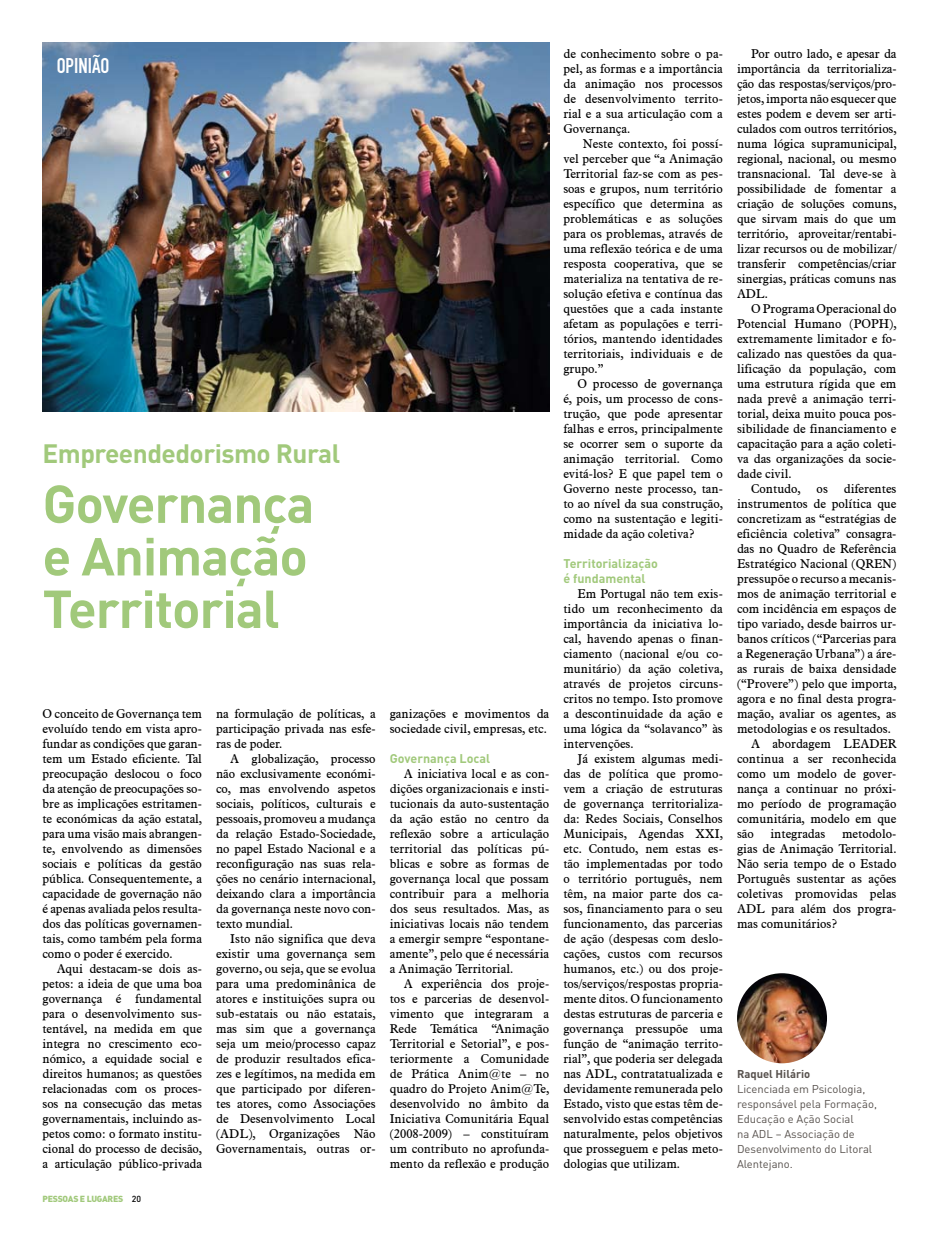
<style>
.page{position:relative;width:939px;height:1234px;background:#fff}
.page>*{position:absolute;margin:0;border:0;box-sizing:border-box;transform-origin:0 0}
.t1{font:700 52.5px/52.5px "DIN";letter-spacing:-.02em;color:#a1c97b}
.t2{font:700 26.25px "DIN";letter-spacing:-.02em;color:#a1c97b}
.t3{font:21px "DIN Engschrift Std";color:#fff}
.t4{font:12.5px/15px "Aldine 721 BT";color:#000;text-align:justify}
.t5{font:700 12.5px/15px "DIN";color:#a1c97b}
.t6{font:11.25px/15px "DIN";color:#57514d}
.t7{font:700 11.25px "DIN";color:#57514d}
.t8{font:8.75px "DIN Black Alternate";letter-spacing:-.03em;color:#a1c97b}
.s1{font-family:"DIN";font-weight:500;color:#000}
</style>
<div class="page">
<img style="left:737px;top:973px;width:90px;height:90px;border-radius:45px">
<img style="left:43px;top:43px;width:506px;height:368px">
<h3 class="t3" style="left:57px;top:53px;width:54px">OPINIÃO</h3>
<h2 class="t2" style="left:43px;top:436px;width:299px">Empreendedorismo Rural</h2>
<h1 class="t1" style="left:43px;top:475px;width:273px">Governança e Animação<br>Territorial</h1>
<p class="t4" style="left:43px;top:705px;width:161px">O conceito de Governança tem evoluído tendo em vista apro&shy;fundar as condições que garan&shy;tem um Estado eficiente. Tal preocupação deslocou o foco da atenção de preocupações so&shy;bre as implicações estritamen&shy;te económicas da ação estatal, para uma visão mais abrangen&shy;te, envolvendo as dimensões sociais e políticas da gestão pública. Consequentemente, a capacidade de governação não é apenas avaliada pelos resulta&shy;dos das políticas governamen&shy;tais, como também pela forma como o poder é exercido.</p>
<p class="t4" style="left:43px;top:960px;width:161px;text-indent:14px">Aqui destacam-se dois as&shy;petos: a ideia de que uma boa governança é fundamental para o desenvolvimento sus&shy;tentável, na medida em que integra no crescimento eco&shy;nómico, a equidade social e direitos humanos; as questões relacionadas com os proces&shy;sos na consecução das metas governamentais, incluindo as&shy;petos como: o formato institu&shy;cional do processo de decisão, a articulação público-privada</p>
<p class="t8" style="left:43px;top:1192px;width:100px">PESSOAS E LUGARES <span class="s1">20</span></p>
<p class="t4" style="left:216px;top:705px;width:161px">na formulação de políticas, a participação privada nas esfe&shy;ras de poder.</p>
<p class="t4" style="left:216px;top:750px;width:161px;text-indent:14px">A globalização, processo não exclusivamente económi&shy;co, mas envolvendo aspetos sociais, políticos, culturais e pessoais, promoveu a mudança da relação Estado-Sociedade, no papel Estado Nacional e a reconfiguração nas suas rela&shy;ções no cenário internacional, deixando clara a importância da governança neste novo con&shy;texto mundial.</p>
<p class="t4" style="left:216px;top:930px;width:161px;text-indent:14px">Isto não significa que deva existir uma governança sem governo, ou seja, que se evolua para uma predominânica de atores e instituições supra ou sub-estatais ou não estatais, mas sim que a governança seja um meio/processo capaz de produzir resultados efica&shy;zes e legítimos, na medida em que participado por diferen&shy;tes atores, como Associações de Desenvolvimento Local (ADL), Organizações Não Governamentais, outras or-</p>
<p class="t4" style="left:390px;top:705px;width:161px">ganizações e movimentos da sociedade civil, empresas, etc.</p>
<p class="t5" style="left:390px;top:750px;width:102px">Governança Local</p>
<p class="t4" style="left:390px;top:765px;width:161px;text-indent:14px">A iniciativa local e as con&shy;dições organizacionais e insti&shy;tucionais da auto-sustentação da ação estão no centro da reflexão sobre a articulação territorial das políticas pú&shy;blicas e sobre as formas de governança local que possam contribuir para a melhoria dos seus resultados. Mas, as iniciativas locais não tendem a emergir sempre “espontane&shy;amente”, pelo que é necessária a Animação Territorial.</p>
<p class="t4" style="left:390px;top:975px;width:161px;text-indent:14px">A experiência dos proje&shy;tos e parcerias de desenvol&shy;vimento que integraram a Rede Temática “Animação Territorial e Setorial”, e pos&shy;teriormente a Comunidade de Prática Anim@te – no quadro do Projeto Anim@Te, desenvolvido no âmbito da Iniciativa Comunitária Equal (2008-2009) – constituíram um contributo no aprofunda&shy;mento da reflexão e produção</p>
<p class="t4" style="left:563px;top:45px;width:161px">de conhecimento sobre o pa&shy;pel, as formas e a importância da animação nos processos de desenvolvimento territo&shy;rial e a sua articulação com a Governança.</p>
<p class="t4" style="left:563px;top:135px;width:161px;text-indent:19px">Neste contexto, foi possí&shy;vel perceber que “a Animação Territorial faz-se com as pes&shy;soas e grupos, num território específico que determina as problemáticas e as soluções para os problemas, através de uma reflexão teórica e de uma resposta cooperativa, que se materializa na tentativa de re&shy;solução efetiva e contínua das questões que a cada instante afetam as populações e terri&shy;tórios, mantendo identidades territoriais, individuais e de grupo.”</p>
<p class="t4" style="left:563px;top:375px;width:161px;text-indent:14px">O processo de governança é, pois, um processo de cons&shy;trução, que pode apresentar falhas e erros, principalmente se ocorrer sem o suporte da animação territorial. Como evitá-los? E que papel tem o Governo neste processo, tan&shy;to ao nível da sua construção, como na sustentação e legiti&shy;midade da ação coletiva?</p>
<p class="t5" style="left:563px;top:555px;width:96px">Territorialização é fundamental</p>
<p class="t4" style="left:563px;top:585px;width:161px;text-indent:14px">Em Portugal não tem exis&shy;tido um reconhecimento da importância da iniciativa lo&shy;cal, havendo apenas o finan&shy;ciamento (nacional e/ou co&shy;munitário) da ação coletiva, através de projetos circuns&shy;critos no tempo. Isto promove a descontinuidade da ação e uma lógica da “solavanco” às intervenções.</p>
<p class="t4" style="left:563px;top:750px;width:161px;text-indent:14px">Já existem algumas medi&shy;das de política que promo&shy;vem a criação de estruturas de governança territorializa&shy;da: Redes Sociais, Conselhos Municipais, Agendas XXI, etc. Contudo, nem estas es&shy;tão implementadas por todo o território português, nem têm, na maior parte dos ca&shy;sos, financiamento para o seu funcionamento, das parcerias de ação (despesas com deslo&shy;cações, custos com recursos humanos, etc.) ou dos proje&shy;tos/serviços/respostas propria&shy;mente ditos. O funcionamento destas estruturas de parceria e governança pressupõe uma função de “animação territo&shy;rial”, que poderia ser delegada nas ADL, contratatualizada e devidamente remunerada pelo Estado, visto que estas têm de&shy;senvolvido estas competências naturalmente, pelos objetivos que prosseguem e pelas meto&shy;dologias que utilizam.</p>
<p class="t4" style="left:737px;top:45px;width:161px;text-indent:14px">Por outro lado, e apesar da importância da territorializa&shy;ção das respostas/serviços/pro&shy;jetos, importa não esquecer que estes podem e devem ser arti&shy;culados com outros territórios, numa lógica supramunicipal, regional, nacional, ou mesmo transnacional. Tal deve-se à possibilidade de fomentar a criação de soluções comuns, que sirvam mais do que um território, aproveitar/rentabi&shy;lizar recursos ou de mobilizar/ transferir competências/criar sinergias, práticas comuns nas ADL.</p>
<p class="t4" style="left:751px;top:300px;width:147px">O Programa Operacional do</p>
<p class="t4" style="left:737px;top:315px;width:161px">Potencial Humano (POPH),</p>
<p class="t4" style="left:737px;top:330px;width:161px">extremamente limitador e fo-</p>
<p class="t4" style="left:737px;top:345px;width:161px">calizado nas questões da qua-</p>
<p class="t4" style="left:737px;top:360px;width:161px">lificação da população, com</p>
<p class="t4" style="left:737px;top:375px;width:161px">uma estrutura rígida que em</p>
<p class="t4" style="left:737px;top:390px;width:161px">nada prevê a animação terri-</p>
<p class="t4" style="left:737px;top:405px;width:161px">torial, deixa muito pouca pos-</p>
<p class="t4" style="left:737px;top:420px;width:161px">sibilidade de financiamento e</p>
<p class="t4" style="left:737px;top:435px;width:161px">capacitação para a ação coleti-</p>
<p class="t4" style="left:737px;top:450px;width:161px">va das organizações da socie-</p>
<p class="t4" style="left:737px;top:465px;width:56px">dade civil.</p>
<p class="t4" style="left:751px;top:480px;width:51px">Contudo,</p>
<p class="t4" style="left:817px;top:480px;width:13px">os</p>
<p class="t4" style="left:844px;top:480px;width:54px">diferentes</p>
<p class="t4" style="left:737px;top:495px;width:161px">instrumentos de política que</p>
<p class="t4" style="left:737px;top:510px;width:161px">concretizam as “estratégias de</p>
<p class="t4" style="left:737px;top:525px;width:161px">eficiência coletiva” consagra-</p>
<p class="t4" style="left:737px;top:540px;width:161px">das no Quadro de Referência</p>
<p class="t4" style="left:737px;top:555px;width:161px">Estratégico Nacional (QREN)</p>
<p class="t4" style="left:737px;top:570px;width:161px">pressupõe o recurso a mecanis-</p>
<p class="t4" style="left:737px;top:585px;width:161px">mos de animação territorial e</p>
<p class="t4" style="left:737px;top:600px;width:161px">com incidência em espaços de</p>
<p class="t4" style="left:737px;top:615px;width:161px">tipo variado, desde bairros ur-</p>
<p class="t4" style="left:737px;top:630px;width:161px">banos críticos (“Parcerias para</p>
<p class="t4" style="left:737px;top:645px;width:161px">a Regeneração Urbana”) a áre-</p>
<p class="t4" style="left:737px;top:660px;width:161px">as rurais de baixa densidade</p>
<p class="t4" style="left:737px;top:675px;width:161px">(“Provere”) pelo que importa,</p>
<p class="t4" style="left:737px;top:690px;width:161px">agora e no final desta progra-</p>
<p class="t4" style="left:737px;top:705px;width:161px">mação, avaliar os agentes, as</p>
<p class="t4" style="left:737px;top:720px;width:155px">metodologias e os resultados.</p>
<p class="t4" style="left:751px;top:735px;width:147px">A abordagem LEADER</p>
<p class="t4" style="left:737px;top:750px;width:161px">continua a ser reconhecida</p>
<p class="t4" style="left:737px;top:765px;width:161px">como um modelo de gover-</p>
<p class="t4" style="left:737px;top:780px;width:161px">nança a continuar no próxi-</p>
<p class="t4" style="left:737px;top:795px;width:161px">mo período de programação</p>
<p class="t4" style="left:737px;top:810px;width:161px">comunitária, modelo em que</p>
<p class="t4" style="left:737px;top:825px;width:18px">são</p>
<p class="t4" style="left:770px;top:825px;width:56px">integradas</p>
<p class="t4" style="left:737px;top:825px;width:161px;text-indent:105px">metodolo&shy;gias de Animação Territorial.<br>Não seria tempo de o Estado Português sustentar as ações coletivas promovidas pelas ADL para além dos progra&shy;mas comunitários?</p>
<p class="t7" style="left:737px;top:1066px;width:75px">Raquel Hilário</p>
<p class="t6" style="left:737px;top:1081px;width:141px">Licenciada em Psicologia, responsável pela Formação,<br>Educação e Ação Social<br>na ADL – Associação de<br>Desenvolvimento do Litoral<br>Alentejano.</p>
</div>
